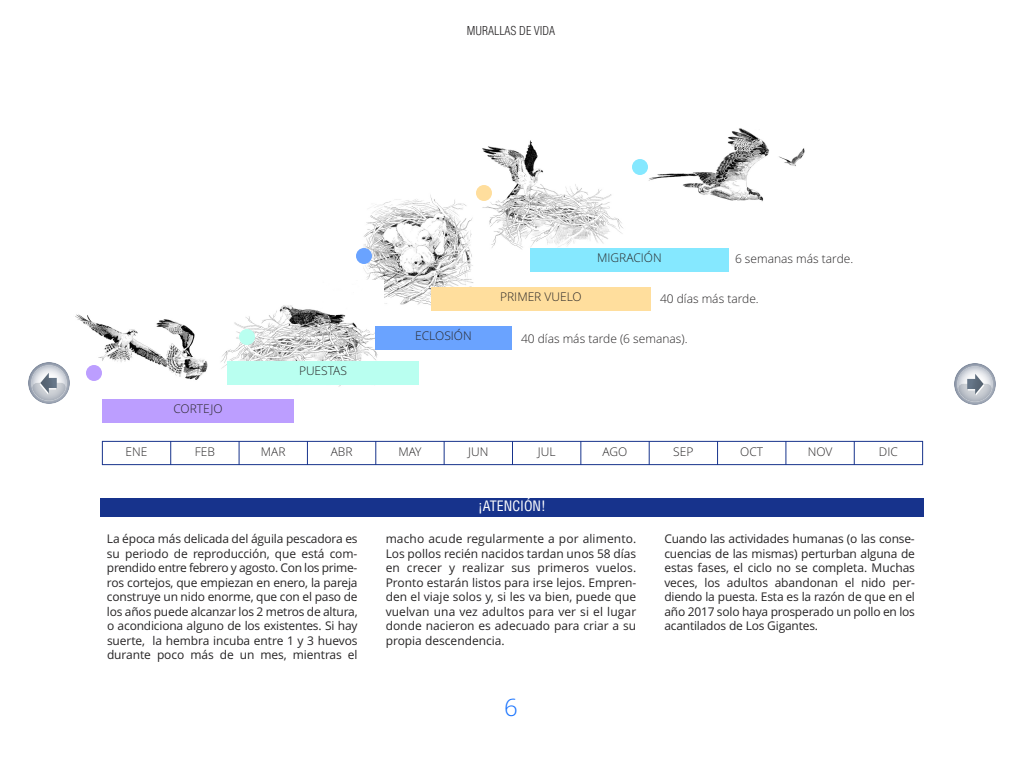
<style>
.page{position:relative;width:1024px;height:768px;background:#fff}
.page>*{position:absolute;margin:0;border:0;box-sizing:border-box;transform-origin:0 0}
.t1{font:300 24px "Open Sans";color:#1973fe}
.t2{font:condensed 14px "Helvetica";color:#fff}
.t3{font:12px/14.5px "Open Sans";letter-spacing:-.005em;color:#272526;text-align:justify}
.t4{font:300 12px "Open Sans";color:#272526}
.t5{font:300 condensed 12px "Helvetica";color:#272526}
</style>
<div class="page">
<img style="left:75px;top:314px;width:133px;height:67px">
<img style="left:363px;top:195px;width:114px;height:111px">
<svg style="left:28px;top:362px;width:42px;height:42px"></svg>
<svg style="left:954px;top:363px;width:42px;height:42px"></svg>
<img style="left:647px;top:128px;width:158px;height:74px">
<img style="left:221px;top:280px;width:163px;height:107px">
<img style="left:480px;top:140px;width:143px;height:110px">
<svg style="left:102px;top:442px;width:1px;height:22px"></svg>
<svg style="left:170px;top:442px;width:1px;height:22px"></svg>
<svg style="left:239px;top:442px;width:1px;height:22px"></svg>
<svg style="left:307px;top:442px;width:1px;height:22px"></svg>
<svg style="left:375px;top:442px;width:1px;height:22px"></svg>
<svg style="left:444px;top:442px;width:1px;height:22px"></svg>
<svg style="left:512px;top:442px;width:1px;height:22px"></svg>
<svg style="left:580px;top:442px;width:1px;height:22px"></svg>
<svg style="left:649px;top:442px;width:1px;height:22px"></svg>
<svg style="left:717px;top:442px;width:1px;height:22px"></svg>
<svg style="left:786px;top:442px;width:1px;height:22px"></svg>
<svg style="left:854px;top:442px;width:1px;height:22px"></svg>
<svg style="left:922px;top:442px;width:1px;height:22px"></svg>
<hr style="left:102px;top:441px;width:821px;height:1px;background:#17338c">
<hr style="left:102px;top:464px;width:821px;height:1px;background:#17338c">
<div style="left:102px;top:399px;width:192px;height:24px;background:#bc9eff"></div>
<div style="left:227px;top:361px;width:192px;height:24px;background:#b9fff0"></div>
<div style="left:375px;top:326px;width:137px;height:24px;background:#6aa3ff"></div>
<div style="left:431px;top:287px;width:220px;height:24px;background:#ffde9d"></div>
<div style="left:530px;top:248px;width:199px;height:24px;background:#85e8ff"></div>
<div style="left:86px;top:365px;width:16px;height:16px;background:#bc9eff;border-radius:50%"></div>
<div style="left:239px;top:329px;width:16px;height:16px;background:#b9fff0;border-radius:50%"></div>
<div style="left:356px;top:248px;width:16px;height:16px;background:#6aa3ff;border-radius:50%"></div>
<div style="left:476px;top:185px;width:16px;height:16px;background:#ffde9d;border-radius:50%"></div>
<div style="left:632px;top:159px;width:16px;height:16px;background:#85e8ff;border-radius:50%"></div>
<div style="left:100px;top:498px;width:824px;height:19px;background:#17338c"></div>
<p class="t5" style="left:467px;top:24px;width:90px">MURALLAS DE VIDA</p>
<p class="t4" style="left:500px;top:290px;width:83px">PRIMER VUELO</p>
<p class="t4" style="left:597px;top:251px;width:66px">MIGRACIÓN</p>
<p class="t4" style="left:735px;top:252px;width:120px">6 semanas más tarde.</p>
<p class="t4" style="left:660px;top:292px;width:100px">40 días más tarde.</p>
<p class="t4" style="left:173px;top:402px;width:51px">CORTEJO</p>
<p class="t4" style="left:299px;top:364px;width:50px">PUESTAS</p>
<p class="t4" style="left:415px;top:329px;width:58px">ECLOSIÓN</p>
<p class="t4" style="left:521px;top:332px;width:168px">40 días más tarde (6 semanas).</p>
<p class="t4" style="left:126px;top:445px;width:23px">ENE</p>
<p class="t4" style="left:195px;top:445px;width:22px">FEB</p>
<p class="t4" style="left:261px;top:445px;width:26px">MAR</p>
<p class="t4" style="left:331px;top:445px;width:23px">ABR</p>
<p class="t4" style="left:398px;top:445px;width:25px">MAY</p>
<p class="t4" style="left:468px;top:445px;width:22px">JUN</p>
<p class="t4" style="left:538px;top:445px;width:19px">JUL</p>
<p class="t4" style="left:603px;top:445px;width:26px">AGO</p>
<p class="t4" style="left:673px;top:445px;width:22px">SEP</p>
<p class="t4" style="left:740px;top:445px;width:24px">OCT</p>
<p class="t4" style="left:808px;top:445px;width:26px">NOV</p>
<p class="t4" style="left:879px;top:445px;width:20px">DIC</p>
<p class="t2" style="left:478px;top:498px;width:69px">¡ATENCIÓN!</p>
<p class="t3" style="left:107px;top:532px;width:252px">La época más delicada del águila pescadora es su periodo de reproducción, que está com&shy;prendido entre febrero y agosto. Con los prime&shy;ros cortejos, que empiezan en enero, la pareja construye un nido enorme, que con el paso de los años puede alcanzar los 2 metros de altura, o acondiciona alguno de los existentes. Si hay suerte, la hembra incuba entre 1 y 3 huevos durante poco más de un mes, mientras el</p>
<p class="t3" style="left:386px;top:532px;width:252px">macho acude regularmente a por alimento.<br>Los pollos recién nacidos tardan unos 58 días en crecer y realizar sus primeros vuelos.<br>Pronto estarán listos para irse lejos. Empren&shy;den el viaje solos y, si les va bien, puede que vuelvan una vez adultos para ver si el lugar donde nacieron es adecuado para criar a su propia descendencia.</p>
<p class="t3" style="left:664px;top:532px;width:252px">Cuando las actividades humanas (o las conse&shy;cuencias de las mismas) perturban alguna de estas fases, el ciclo no se completa. Muchas veces, los adultos abandonan el nido per&shy;diendo la puesta. Esta es la razón de que en el año 2017 solo haya prosperado un pollo en los acantilados de Los Gigantes.</p>
<h1 class="t1" style="left:504px;top:694px;width:15px">6</h1>
</div>
